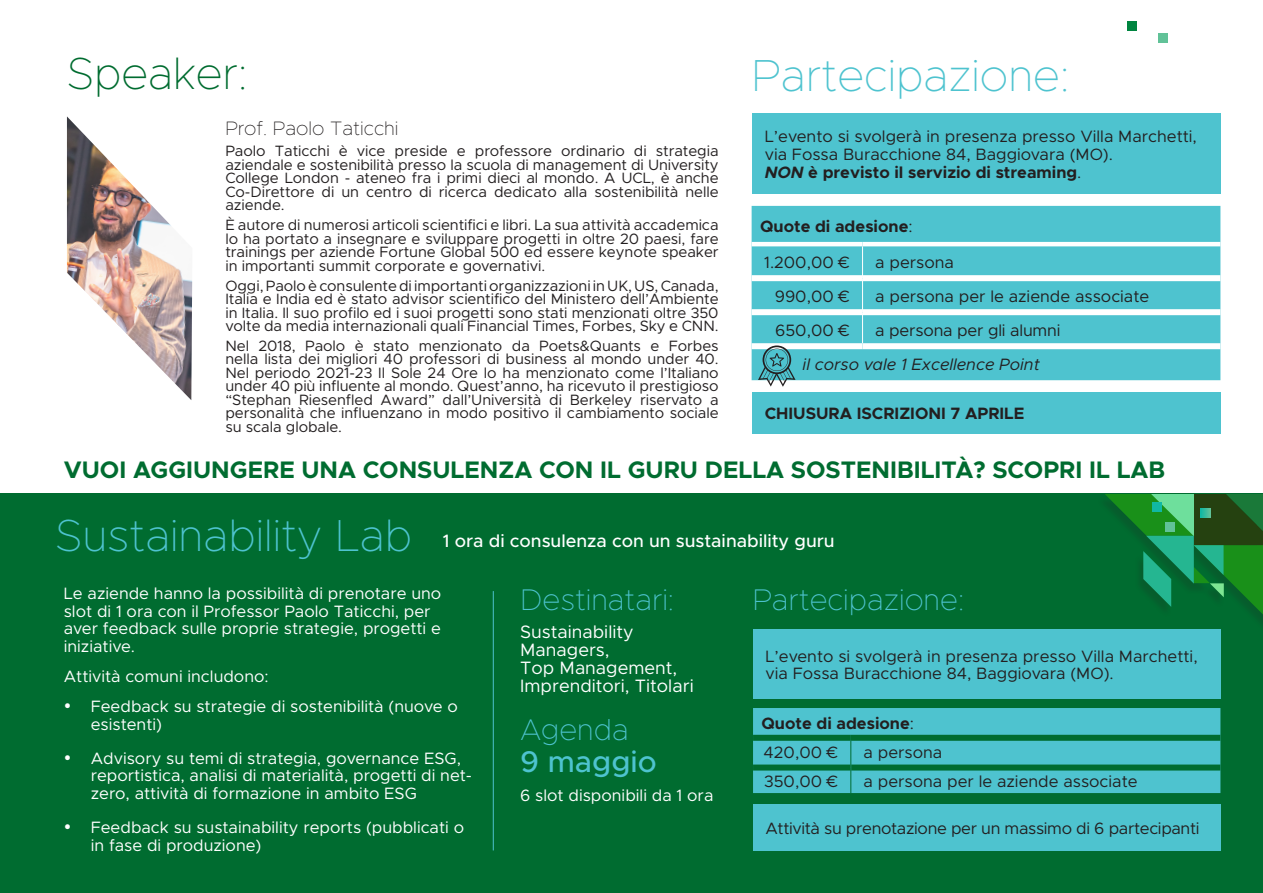
<style>
.page{position:relative;width:1263px;height:893px;background:#fff}
.page>*{position:absolute;margin:0;border:0;box-sizing:border-box;transform-origin:0 0}
.t1{font:100 45px "Metropolis";color:#4ec3cf}
.t2{font:100 45px "Metropolis";color:#006c30}
.t3{font:100 30px "Metropolis";color:#4ec3cf}
.t4{font:500 30px "Metropolis";color:#4ec3cf}
.t5{font:700 24px "Metropolis";color:#006c30}
.t6{font:100 19.5px "Metropolis";color:#231f20}
.t7{font:18px/18px "Metropolis";color:#fff}
.t8{font:500 18px "Metropolis";color:#fff}
.t9{font:16.5px/17.9px "Metropolis";color:#fff}
.t10{font:16.5px/17.9px "Metropolis";color:#231f20}
.t11{font:700 16.5px/36.2px "Metropolis";color:#231f20}
.t12{font:16.5px "Metropolis";letter-spacing:-.02em;color:#231f20}
.t13{font:italic 16.5px "Metropolis";color:#231f20}
.t14{font:15px/13.5px "Metropolis";letter-spacing:-.005em;color:#231f20;text-align:justify}
.s1{font-weight:700;font-style:italic}
.s2{font-weight:700}
.s3{font-weight:400}
</style>
<div class="page">
<div style="left:0;top:494px;width:1263px;height:399px;background:#006c30"></div>
<hr style="left:493px;top:591px;width:1px;height:259px;background:#4ec3cf">
<img style="left:67px;top:117px;width:125px;height:283px">
<div style="left:1158px;top:33px;width:10px;height:10px;background:#61c298"></div>
<svg style="left:1105px;top:494px;width:158px;height:120px"></svg>
<div style="left:1127px;top:21px;width:9px;height:10px;background:#008540"></div>
<div style="left:752px;top:113px;width:468px;height:80px;background:#4ec3cf"></div>
<div style="left:752px;top:392px;width:468px;height:42px;background:#4ec3cf"></div>
<div style="left:753px;top:629px;width:467px;height:69px;background:#4ec3cf"></div>
<div style="left:753px;top:804px;width:467px;height:46px;background:#4ec3cf"></div>
<div style="left:752px;top:206px;width:468px;height:174px;background:#4ec3cf"></div>
<div style="left:752px;top:275px;width:110px;height:6px;background:#fff"></div>
<div style="left:863px;top:275px;width:357px;height:6px;background:#fff"></div>
<div style="left:752px;top:309px;width:110px;height:6px;background:#fff"></div>
<div style="left:863px;top:309px;width:357px;height:6px;background:#fff"></div>
<div style="left:752px;top:343px;width:110px;height:6px;background:#fff"></div>
<div style="left:862px;top:343px;width:358px;height:6px;background:#fff"></div>
<hr style="left:752px;top:242px;width:110px;height:4px;background:#fff">
<hr style="left:862px;top:242px;width:358px;height:4px;background:#fff">
<hr style="left:862px;top:246px;width:1px;height:32px;background:#fff">
<hr style="left:862px;top:278px;width:1px;height:34px;background:#fff">
<hr style="left:862px;top:312px;width:1px;height:31px;background:#fff">
<svg style="left:753px;top:708px;width:467px;height:85px"></svg>
<svg style="left:758px;top:345px;width:37px;height:42px"></svg>
<h1 class="t2" style="left:67px;top:46px;width:182px">Speaker:</h1>
<h3 class="t6" style="left:225px;top:116px;width:175px">Prof. Paolo Taticchi</h3>
<p class="t14" style="left:225px;top:144px;width:495px">Paolo Taticchi è vice preside e professore ordinario di strategia aziendale e sostenibilità presso la scuola di management di University College London - ateneo fra i primi dieci al mondo. A UCL, è anche Co-Direttore di un centro di ricerca dedicato alla sostenibilità nelle aziende.</p>
<p class="t14" style="left:225px;top:218px;width:495px">È autore di numerosi articoli scientifici e libri. La sua attività accademica lo ha portato a insegnare e sviluppare progetti in oltre 20 paesi, fare trainings per aziende Fortune Global 500 ed essere keynote speaker in importanti summit corporate e governativi.</p>
<p class="t14" style="left:225px;top:279px;width:495px">Oggi, Paolo è consulente di importanti organizzazioni in UK, US, Canada, Italia e India ed è stato advisor scientifico del Ministero dell’Ambiente in Italia. Il suo profilo ed i suoi progetti sono stati menzionati oltre 350 volte da media internazionali quali Financial Times, Forbes, Sky e CNN.</p>
<p class="t14" style="left:225px;top:339px;width:495px">Nel 2018, Paolo è stato menzionato da Poets&amp;Quants e Forbes nella lista dei migliori 40 professori di business al mondo under 40.<br>Nel periodo 2021-23 Il Sole 24 Ore lo ha menzionato come l’Italiano under 40 più influente al mondo. Quest’anno, ha ricevuto il prestigioso “Stephan Riesenfled Award” dall’Università di Berkeley riservato a personalità che influenzano in modo positivo il cambiamento sociale su scala globale.</p>
<h1 class="t1" style="left:752px;top:48px;width:319px">Partecipazione:</h1>
<p class="t10" style="left:765px;top:128px;width:434px">L’evento si svolgerà in presenza presso Villa Marchetti, via Fossa Buracchione 84, Baggiovara (MO).<br><span class="s1">NON</span> <span class="s2">è previsto il servizio di streaming</span>.</p>
<p class="t11" style="left:760px;top:208px;width:154px">Quote di adesione<span class="s3">:<br>1.200,00 €</span></p>
<p class="t10" style="left:875px;top:253px;width:80px">a persona</p>
<p class="t10" style="left:775px;top:287px;width:77px">990,00 €</p>
<p class="t10" style="left:875px;top:287px;width:276px">a persona per le aziende associate</p>
<p class="t10" style="left:775px;top:321px;width:76px">650,00 €</p>
<p class="t10" style="left:875px;top:321px;width:187px">a persona per gli alumni</p>
<p class="t13" style="left:803px;top:354px;width:239px">il corso vale 1 Excellence Point</p>
<p class="t11" style="left:765px;top:396px;width:261px">CHIUSURA ISCRIZIONI 7 APRILE</p>
<h3 class="t5" style="left:64px;top:455px;width:1103px">VUOI AGGIUNGERE UNA CONSULENZA CON IL GURU DELLA SOSTENIBILITÀ? SCOPRI IL LAB</h3>
<h1 class="t1" style="left:55px;top:508px;width:358px">Sustainability Lab</h1>
<p class="t8" style="left:443px;top:529px;width:393px">1 ora di consulenza con un sustainability guru</p>
<h2 class="t3" style="left:753px;top:581px;width:213px">Partecipazione:</h2>
<p class="t9" style="left:64px;top:584px;width:379px">Le aziende hanno la possibilità di prenotare uno slot di 1 ora con il Professor Paolo Taticchi, per aver feedback sulle proprie strategie, progetti e iniziative.</p>
<p class="t9" style="left:64px;top:667px;width:206px">Attività comuni includono:</p>
<p class="t9" style="left:91px;top:697px;width:368px;text-indent:-27px">• Feedback su strategie di sostenibilità (nuove o esistenti)</p>
<p class="t9" style="left:91px;top:749px;width:383px;text-indent:-27px">• Advisory su temi di strategia, governance ESG, reportistica, analisi di materialità, progetti di net&shy;zero, attività di formazione in ambito ESG</p>
<p class="t9" style="left:91px;top:819px;width:375px;text-indent:-27px">• Feedback su sustainability reports (pubblicati o in fase di produzione)</p>
<h2 class="t3" style="left:520px;top:581px;width:155px">Destinatari:</h2>
<p class="t7" style="left:520px;top:623px;width:175px">Sustainability<br>Managers,<br>Top Management,<br>Imprenditori, Titolari</p>
<h2 class="t3" style="left:520px;top:711px;width:110px">Agenda</h2>
<h2 class="t4" style="left:520px;top:743px;width:138px">9 maggio</h2>
<p class="t9" style="left:520px;top:786px;width:195px">6 slot disponibili da 1 ora</p>
<p class="t10" style="left:765px;top:647px;width:434px">L’evento si svolgerà in presenza presso Villa Marchetti, via Fossa Buracchione 84, Baggiovara (MO).</p>
<p class="t11" style="left:761px;top:708px;width:154px;line-height:29.7px">Quote di adesione<span class="s3">:<br>420,00 €</span></p>
<p class="t10" style="left:864px;top:744px;width:80px">a persona</p>
<p class="t10" style="left:764px;top:772px;width:76px">350,00 €</p>
<p class="t10" style="left:864px;top:772px;width:276px">a persona per le aziende associate</p>
<p class="t12" style="left:765px;top:818px;width:436px">Attività su prenotazione per un massimo di 6 partecipanti</p>
</div>
